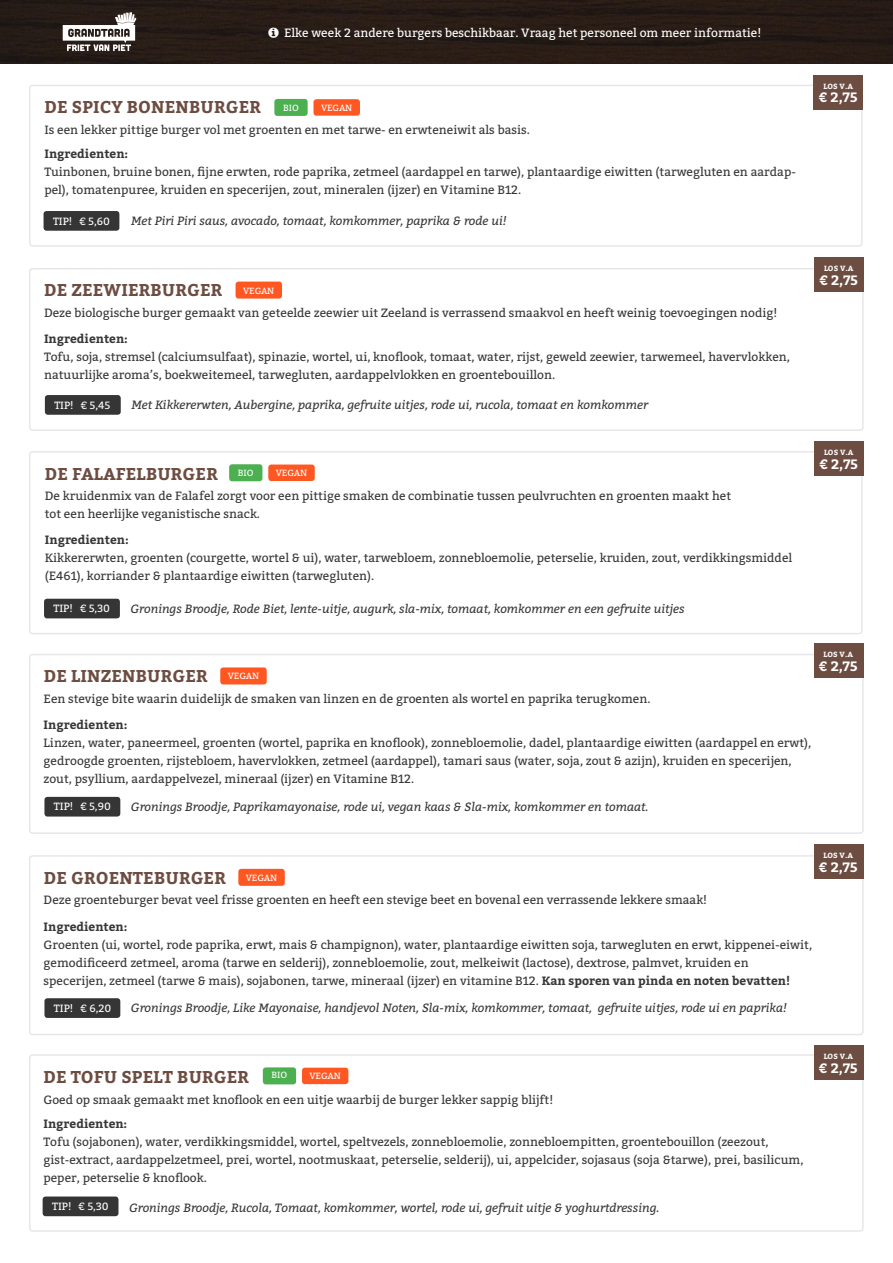
<style>
.page{position:relative;width:893px;height:1263px;background:#fff}
.page>*{position:absolute;margin:0;border:0;box-sizing:border-box;transform-origin:0 0}
.t1{font:700 17.1px "Bitter";letter-spacing:.01em;color:#6d4c41}
.t2{font:700 13.5px "Bitter";color:#fff}
.t3{font:12px/18px "Bitter";color:#383839}
.t4{font:italic 12px "Bitter";color:#383839}
.t5{font:12px "Bitter";color:#fff}
.t6{font:10.5px "Bitter";color:#fff}
.t7{font:9px "Bitter";letter-spacing:-.03em;color:#fff}
.t8{font:700 7.5px "Bitter";color:#fff}
.s1{font-weight:700}
</style>
<div class="page">
<div style="left:29px;top:654px;width:835px;height:180px;border:2px solid #e6e7e9;border-radius:3px"></div>
<div style="left:814px;top:643px;width:49px;height:35px;background:#6d4c41"></div>
<div style="left:220px;top:667px;width:47px;height:17px;background:#ff5722;border-radius:3px"></div>
<img style="left:0;top:0;width:893px;height:63px">
<svg style="left:63px;top:12px;width:73px;height:39px"></svg>
<div style="left:44px;top:797px;width:76px;height:19px;background:#353535;border-radius:3px"></div>
<div style="left:29px;top:855px;width:835px;height:180px;border:2px solid #e6e7e9;border-radius:3px"></div>
<div style="left:814px;top:844px;width:49px;height:35px;background:#6d4c41"></div>
<div style="left:238px;top:869px;width:47px;height:17px;background:#ff5722;border-radius:3px"></div>
<div style="left:44px;top:998px;width:76px;height:20px;background:#353535;border-radius:3px"></div>
<div style="left:29px;top:1054px;width:835px;height:178px;border:2px solid #e6e7e9;border-radius:3px"></div>
<div style="left:814px;top:1045px;width:49px;height:35px;background:#6d4c41"></div>
<div style="left:43px;top:1196px;width:75px;height:20px;background:#353535;border-radius:3px"></div>
<div style="left:263px;top:1067px;width:33px;height:17px;background:#4caf50;border-radius:3px"></div>
<div style="left:302px;top:1068px;width:46px;height:16px;background:#ff5722;border-radius:3px"></div>
<div style="left:29px;top:85px;width:834px;height:162px;border:2px solid #e6e7e9;border-radius:3px"></div>
<div style="left:814px;top:75px;width:49px;height:34px;background:#6d4c41"></div>
<div style="left:44px;top:211px;width:75px;height:20px;background:#353535;border-radius:3px"></div>
<div style="left:274px;top:99px;width:34px;height:17px;background:#4caf50;border-radius:3px"></div>
<div style="left:313px;top:99px;width:47px;height:17px;background:#ff5722;border-radius:3px"></div>
<div style="left:29px;top:268px;width:835px;height:163px;border:2px solid #e6e7e9;border-radius:3px"></div>
<div style="left:814px;top:257px;width:50px;height:35px;background:#6d4c41"></div>
<div style="left:236px;top:282px;width:46px;height:17px;background:#ff5722;border-radius:3px"></div>
<div style="left:45px;top:395px;width:76px;height:20px;background:#353535;border-radius:3px"></div>
<div style="left:29px;top:451px;width:834px;height:183px;border:2px solid #e6e7e9;border-radius:3px"></div>
<div style="left:814px;top:441px;width:50px;height:35px;background:#6d4c41"></div>
<div style="left:44px;top:599px;width:76px;height:19px;background:#353535;border-radius:3px"></div>
<div style="left:229px;top:464px;width:33px;height:17px;background:#4caf50;border-radius:3px"></div>
<div style="left:268px;top:464px;width:47px;height:17px;background:#ff5722;border-radius:3px"></div>
<svg style="left:268px;top:27px;width:11px;height:11px"></svg>
<p class="t5" style="left:284px;top:24px;width:479px">Elke week 2 andere burgers beschikbaar. Vraag het personeel om meer informatie!</p>
<p class="t1" style="left:44px;top:94px;width:218px">DE SPICY BONENBURGER</p>
<p class="t7" style="left:283px;top:101px;width:17px">BIO</p>
<p class="t7" style="left:321px;top:101px;width:33px">VEGAN</p>
<p class="t3" style="left:44px;top:145px;width:753px"><span class="s1">Ingredienten:<br></span>Tuinbonen, bruine bonen, fijne erwten, rode paprika, zetmeel (aardappel en tarwe), plantaardige eiwitten (tarwegluten en aardap&shy;pel), tomatenpuree, kruiden en specerijen, zout, mineralen (ijzer) en Vitamine B12.</p>
<p class="t3" style="left:44px;top:120px;width:487px">Is een lekker pittige burger vol met groenten en met tarwe- en erwteneiwit als basis.</p>
<p class="t6" style="left:53px;top:213px;width:58px">TIP! € 5,60</p>
<p class="t4" style="left:131px;top:213px;width:377px">Met Piri Piri saus, avocado, tomaat, komkommer, paprika &amp; rode ui!</p>
<p class="t1" style="left:44px;top:277px;width:180px">DE ZEEWIERBURGER</p>
<p class="t7" style="left:243px;top:284px;width:33px">VEGAN</p>
<p class="t3" style="left:44px;top:304px;width:735px">Deze biologische burger gemaakt van geteelde zeewier uit Zeeland is verrassend smaakvol en heeft weinig toevoegingen nodig!</p>
<p class="t3" style="left:44px;top:330px;width:747px"><span class="s1">Ingredienten:<br></span>Tofu, soja, stremsel (calciumsulfaat), spinazie, wortel, ui, knoflook, tomaat, water, rijst, geweld zeewier, tarwemeel, havervlokken, natuurlijke aroma’s, boekweitemeel, tarwegluten, aardappelvlokken en groentebouillon.</p>
<p class="t6" style="left:54px;top:397px;width:57px">TIP! € 5,45</p>
<p class="t4" style="left:131px;top:396px;width:518px">Met Kikkererwten, Aubergine, paprika, gefruite uitjes, rode ui, rucola, tomaat en komkommer</p>
<p class="t8" style="left:823px;top:80px;width:31px">LOS V.A</p>
<p class="t2" style="left:819px;top:87px;width:40px">€ 2,75</p>
<p class="t8" style="left:824px;top:263px;width:31px">LOS V.A</p>
<p class="t2" style="left:819px;top:270px;width:40px">€ 2,75</p>
<p class="t1" style="left:45px;top:460px;width:174px">DE FALAFELBURGER</p>
<p class="t7" style="left:238px;top:467px;width:17px">BIO</p>
<p class="t7" style="left:276px;top:467px;width:33px">VEGAN</p>
<p class="t3" style="left:45px;top:487px;width:688px">De kruidenmix van de Falafel zorgt voor een pittige smaken de combinatie tussen peulvruchten en groenten maakt het tot een heerlijke veganistische snack.</p>
<p class="t3" style="left:45px;top:530px;width:749px"><span class="s1">Ingredienten:<br></span>Kikkererwten, groenten (courgette, wortel &amp; ui), water, tarwebloem, zonnebloemolie, peterselie, kruiden, zout, verdikkingsmiddel (E461), korriander &amp; plantaardige eiwitten (tarwegluten).</p>
<p class="t6" style="left:54px;top:601px;width:58px">TIP! € 5,30</p>
<p class="t4" style="left:131px;top:601px;width:556px">Gronings Broodje, Rode Biet, lente-uitje, augurk, sla-mix, tomaat, komkommer en een gefruite uitjes</p>
<p class="t8" style="left:824px;top:447px;width:31px">LOS V.A</p>
<p class="t2" style="left:819px;top:453px;width:40px">€ 2,75</p>
<p class="t1" style="left:44px;top:663px;width:165px">DE LINZENBURGER</p>
<p class="t7" style="left:228px;top:670px;width:33px">VEGAN</p>
<p class="t3" style="left:44px;top:689px;width:608px">Een stevige bite waarin duidelijk de smaken van linzen en de groenten als wortel en paprika terugkomen.</p>
<p class="t3" style="left:44px;top:715px;width:769px"><span class="s1">Ingredienten:<br></span>Linzen, water, paneermeel, groenten (wortel, paprika en knoflook), zonnebloemolie, dadel, plantaardige eiwitten (aardappel en erwt), gedroogde groenten, rijstebloem, havervlokken, zetmeel (aardappel), tamari saus (water, soja, zout &amp; azijn), kruiden en specerijen, zout, psyllium, aardappelvezel, mineraal (ijzer) en Vitamine B12.</p>
<p class="t6" style="left:54px;top:799px;width:58px">TIP! € 5,90</p>
<p class="t4" style="left:131px;top:798px;width:519px">Gronings Broodje, Paprikamayonaise, rode ui, vegan kaas &amp; Sla-mix, komkommer en tomaat.</p>
<p class="t8" style="left:824px;top:649px;width:31px">LOS V.A</p>
<p class="t2" style="left:819px;top:655px;width:40px">€ 2,75</p>
<p class="t1" style="left:44px;top:864px;width:184px">DE GROENTEBURGER</p>
<p class="t7" style="left:246px;top:871px;width:33px">VEGAN</p>
<p class="t3" style="left:44px;top:891px;width:665px">Deze groenteburger bevat veel frisse groenten en heeft een stevige beet en bovenal een verrassende lekkere smaak!</p>
<p class="t8" style="left:824px;top:850px;width:31px">LOS V.A</p>
<p class="t2" style="left:819px;top:857px;width:40px">€ 2,75</p>
<p class="t3" style="left:44px;top:917px;width:770px"><span class="s1">Ingredienten:<br></span>Groenten (ui, wortel, rode paprika, erwt, mais &amp; champignon), water, plantaardige eiwitten soja, tarwegluten en erwt, kippenei-eiwit, gemodificeerd zetmeel, aroma (tarwe en selderij), zonnebloemolie, zout, melkeiwit (lactose), dextrose, palmvet, kruiden en</p>
<p class="t3" style="left:44px;top:971px;width:748px">specerijen, zetmeel (tarwe &amp; mais), sojabonen, tarwe, mineraal (ijzer) en vitamine B12. <span class="s1">Kan sporen van pinda en noten bevatten!</span></p>
<p class="t6" style="left:54px;top:1000px;width:59px">TIP! € 6,20</p>
<p class="t4" style="left:131px;top:999px;width:658px">Gronings Broodje, Like Mayonaise, handjevol Noten, Sla-mix, komkommer, tomaat, gefruite uitjes, rode ui en paprika!</p>
<p class="t1" style="left:44px;top:1063px;width:207px">DE TOFU SPELT BURGER</p>
<p class="t7" style="left:272px;top:1069px;width:17px">BIO</p>
<p class="t7" style="left:310px;top:1069px;width:33px">VEGAN</p>
<p class="t3" style="left:43px;top:1114px;width:761px"><span class="s1">Ingredienten:<br></span>Tofu (sojabonen), water, verdikkingsmiddel, wortel, speltvezels, zonnebloemolie, zonnebloempitten, groentebouillon (zeezout, gist-extract, aardappelzetmeel, prei, wortel, nootmuskaat, peterselie, selderij), ui, appelcider, sojasaus (soja &amp;tarwe), prei, basilicum, peper, peterselie &amp; knoflook.</p>
<p class="t3" style="left:43px;top:1090px;width:511px">Goed op smaak gemaakt met knoflook en een uitje waarbij de burger lekker sappig blijft!</p>
<p class="t6" style="left:52px;top:1199px;width:58px">TIP! € 5,30</p>
<p class="t4" style="left:129px;top:1199px;width:532px">Gronings Broodje, Rucola, Tomaat, komkommer, wortel, rode ui, gefruit uitje &amp; yoghurtdressing.</p>
<p class="t8" style="left:824px;top:1051px;width:31px">LOS V.A</p>
<p class="t2" style="left:819px;top:1057px;width:40px">€ 2,75</p>
</div>
